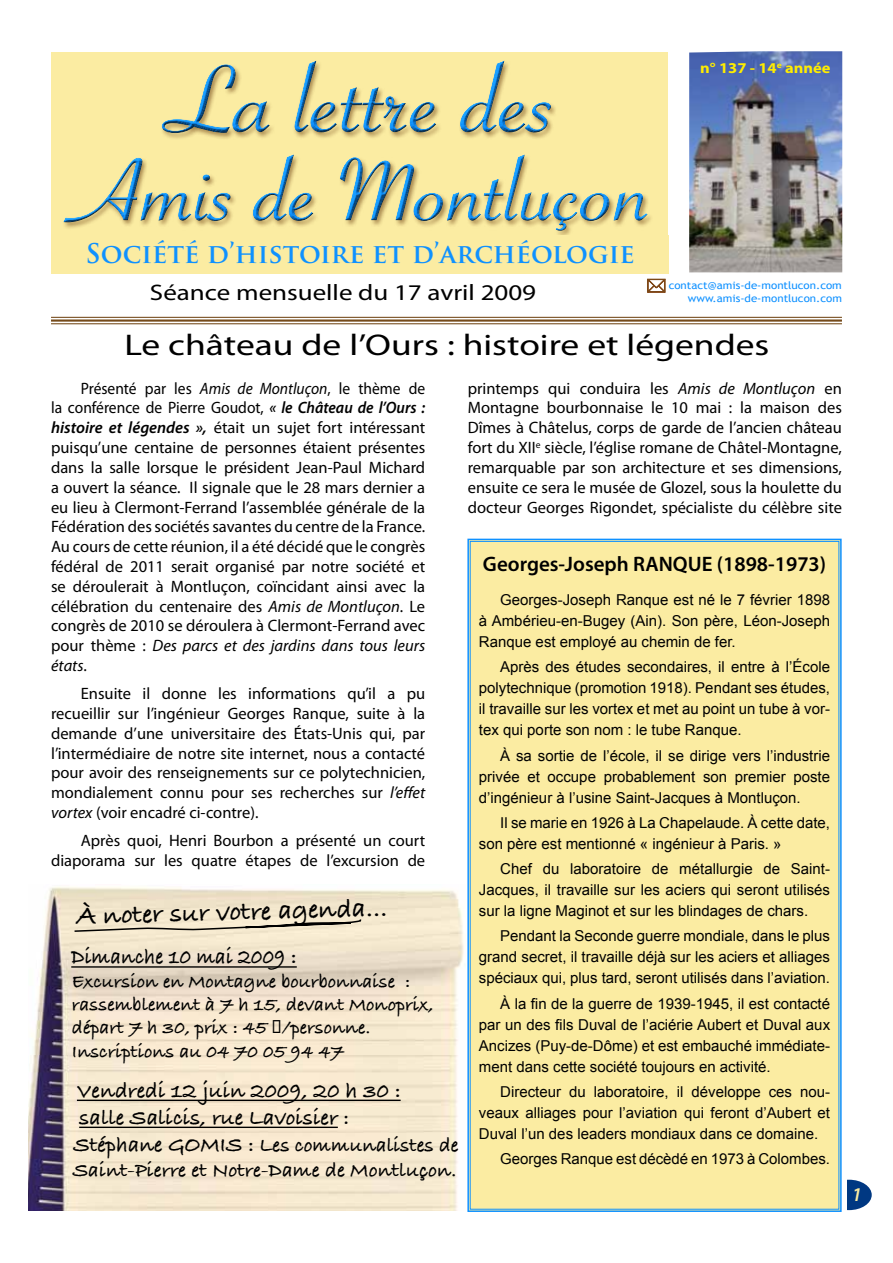
<style>
.page{position:relative;width:893px;height:1263px;background:#fff}
.page>*{position:absolute;margin:0;border:0;box-sizing:border-box;transform-origin:0 0}
.t1{font:101.25px "Savoye Let Plain";color:#0f91ff;scale:1.2 1}
.t2{font:93.75px "Savoye Let Plain";color:#0f91ff;scale:1.2 1}
.t3{font:30px "Myriad Pro";color:#000;scale:1.25 1}
.t4{font:27px "Bradley Hand ITCTT Bold";color:#000}
.t5{font:700 26.4px "Trajan Pro";color:#0f91ff}
.t6{font:22.65px/27px "Bradley Hand ITCTT Bold";color:#000}
.t7{font:22.65px "Bradley Hand ITCTT Bold";color:#000;scale:.92 1}
.t8{font:22.5px "Myriad Pro";color:#000;scale:1.2 1}
.t9{font:21px/25.2px "Bradley Hand ITCTT Bold";color:#000}
.t10{font:600 21px "Myriad Pro";color:#000}
.t11{font:19.65px/23.4px "Bradley Hand ITCTT Bold";color:#000}
.t12{font:italic 600 19.5px "Myriad Pro";color:#fbeca2}
.t13{font:16.5px/19.8px "Myriad Pro";color:#000;text-align:justify}
.t14{font:16.5px/19.8px "Myriad Pro";color:#000;text-align:justify;scale:.94 1}
.t15{font:15px/21px "Arial";color:#000;text-align:justify}
.t16{font:700 15px "Myriad Pro";color:#ffed00;scale:1.1 1}
.t17{font:10.5px/13.5px "Trebuchet MS";color:#0f91ff;text-align:right;scale:1.1 1}
.s1{font-style:italic}
.s2{font-weight:600;font-style:italic}
.s3{font-size:22.5px}
</style>
<div class="page">
<hr style="left:51px;top:317px;width:791px;height:1px;background:#754a1a">
<hr style="left:51px;top:319px;width:791px;height:3px;background:#754a1a">
<hr style="left:51px;top:323px;width:791px;height:1px;background:#754a1a">
<div style="left:52px;top:49px;width:607px;height:186px;background:#fff;opacity:.75"></div>
<div style="left:52px;top:54px;width:607px;height:188px;background:#000;opacity:.75"></div>
<div style="left:52px;top:235px;width:617px;height:38px;background:#fbeca2"></div>
<img style="left:689px;top:51px;width:153px;height:221px">
<div style="left:826px;top:1180px;width:46px;height:30px;background:#003882;border-radius:50%"></div>
<div style="left:842px;top:1178px;width:5px;height:33px;background:#fff"></div>
<img style="left:28px;top:886px;width:436px;height:325px">
<hr style="left:71px;top:966px;width:226px;height:2px;background:#000">
<hr style="left:77px;top:1099px;width:324px;height:2px;background:#000">
<hr style="left:79px;top:1126px;width:259px;height:2px;background:#000">
<svg style="left:73px;top:918px;width:349px;height:15px"></svg>
<div style="left:467px;top:538px;width:375px;height:674px;background:#fbeca2"></div>
<svg style="left:647px;top:278px;width:19px;height:15px"></svg>
<h1 class="t1" style="left:164px;top:33px;width:328px">La lettre des</h1>
<h2 class="t2" style="left:69px;top:129px;width:487px">Amis de Montluçon</h2>
<h3 class="t5" style="left:86px;top:237px;width:551px">SOCIÉTÉ D’HISTOIRE ET D’ARCHÉOLOGIE</h3>
<h3 class="t8" style="left:150px;top:279px;width:323px">Séance mensuelle du 17 avril 2009</h3>
<p class="t16" style="left:700px;top:58px;width:120px">n° 137 - 14<sup>e</sup> année</p>
<p class="t17" style="left:669px;top:278px;width:159px">contact@amis-de-montlucon.com www.amis-de-montlucon.com</p>
<h3 class="t3" style="left:124px;top:327px;width:518px">Le château de l’Ours : histoire et légendes</h3>
<p class="t14" style="left:51px;top:378px;width:400px;text-indent:30px">Présenté par les <span class="s1">Amis de Montluçon</span>, le thème de la conférence de Pierre Goudot, <span class="s2">« le Château de l’Ours : histoire et légendes »,</span> était un sujet fort intéressant puisqu’une centaine de personnes étaient présentes dans la salle lorsque le président Jean-Paul Michard a ouvert la séance. Il signale que le 28 mars dernier a eu lieu à Clermont-Ferrand l’assemblée générale de la Fédération des sociétés savantes du centre de la France.<br>Au cours de cette réunion, il a été décidé que le congrès fédéral de 2011 serait organisé par notre société et se déroulerait à Montluçon, coïncidant ainsi avec la célébration du centenaire des <span class="s1">Amis de Montluçon</span>. Le congrès de 2010 se déroulera à Clermont-Ferrand avec pour thème : <span class="s1">Des parcs et des jardins dans tous leurs états</span>.</p>
<p class="t13" style="left:51px;top:683px;width:376px;text-indent:30px">Ensuite il donne les informations qu’il a pu recueillir sur l’ingénieur Georges Ranque, suite à la demande d’une universitaire des États-Unis qui, par l’intermédiaire de notre site internet, nous a contacté pour avoir des renseignements sur ce polytechnicien, mondialement connu pour ses recherches sur <span class="s1">l’effet vortex</span> (voir encadré ci-contre).</p>
<p class="t13" style="left:51px;top:831px;width:376px;text-align:right">Après quoi, Henri Bourbon a présenté un court diaporama sur les quatre étapes de l’excursion de</p>
<h3 class="t4" style="left:76px;top:897px;width:313px;rotate:-2deg">À noter sur votre agenda…</h3>
<h3 class="t7" style="left:71px;top:939px;width:247px">Dimanche 10 mai 2009 :</h3>
<h3 class="t11" style="left:72px;top:968px;width:363px">Excursion en Montagne bourbonnaise : rassemblement à 7 h 15, devant Monoprix, départ 7 h 30, prix : 45 €/personne.<br>Inscriptions au 04 70 05 94 47</h3>
<h3 class="t6" style="left:77px;top:1076px;width:325px">Vendredi 12 juin 2009, 20 h 30 : salle Salicis, rue Lavoisier :</h3>
<h3 class="t9" style="left:73px;top:1131px;width:387px"><span class="s3">Stéphane GOMIS :</span> Les communalistes de<br>Saint-Pierre et Notre-Dame de Montluçon.</h3>
<p class="t13" style="left:468px;top:378px;width:376px">printemps qui conduira les <span class="s1">Amis de Montluçon</span> en Montagne bourbonnaise le 10 mai : la maison des Dîmes à Châtelus, corps de garde de l’ancien château fort du XII<sup>e</sup> siècle, l’église romane de Châtel-Montagne, remarquable par son architecture et ses dimensions, ensuite ce sera le musée de Glozel, sous la houlette du docteur Georges Rigondet, spécialiste du célèbre site</p>
<h3 class="t10" style="left:483px;top:551px;width:345px">Georges-Joseph RANQUE (1898-1973)</h3>
<p class="t15" style="left:479px;top:589px;width:353px;text-indent:21px">Georges-Joseph Ranque est né le 7 février 1898 à Ambérieu-en-Bugey (Ain). Son père, Léon-Joseph Ranque est employé au chemin de fer.</p>
<p class="t15" style="left:479px;top:657px;width:353px;text-indent:21px">Après des études secondaires, il entre à l’École polytechnique (promotion 1918). Pendant ses études, il travaille sur les vortex et met au point un tube à vor&shy;tex qui porte son nom : le tube Ranque.</p>
<p class="t15" style="left:479px;top:745px;width:353px;text-indent:21px">À sa sortie de l’école, il se dirige vers l’industrie privée et occupe probablement son premier poste d’ingénieur à l’usine Saint-Jacques à Montluçon.</p>
<p class="t15" style="left:479px;top:812px;width:353px;text-indent:21px">Il se marie en 1926 à La Chapelaude. À cette date, son père est mentionné « ingénieur à Paris. »</p>
<p class="t15" style="left:479px;top:858px;width:353px;text-indent:21px">Chef du laboratoire de métallurgie de Saint-Jacques, il travaille sur les aciers qui seront utilisés sur la ligne Maginot et sur les blindages de chars.</p>
<p class="t15" style="left:479px;top:926px;width:353px;text-indent:21px">Pendant la Seconde guerre mondiale, dans le plus grand secret, il travaille déjà sur les aciers et alliages spéciaux qui, plus tard, seront utilisés dans l’aviation.</p>
<p class="t15" style="left:479px;top:993px;width:353px;text-indent:21px">À la fin de la guerre de 1939-1945, il est contacté par un des fils Duval de l’aciérie Aubert et Duval aux Ancizes (Puy-de-Dôme) et est embauché immédiate&shy;ment dans cette société toujours en activité.</p>
<p class="t15" style="left:479px;top:1081px;width:353px;text-indent:21px">Directeur du laboratoire, il développe ces nou&shy;veaux alliages pour l’aviation qui feront d’Aubert et Duval l’un des leaders mondiaux dans ce domaine.</p>
<p class="t15" style="left:500px;top:1148px;width:331px">Georges Ranque est décèdé en 1973 à Colombes.</p>
<h3 class="t12" style="left:852px;top:1182px;width:12px">1</h3>
</div>
